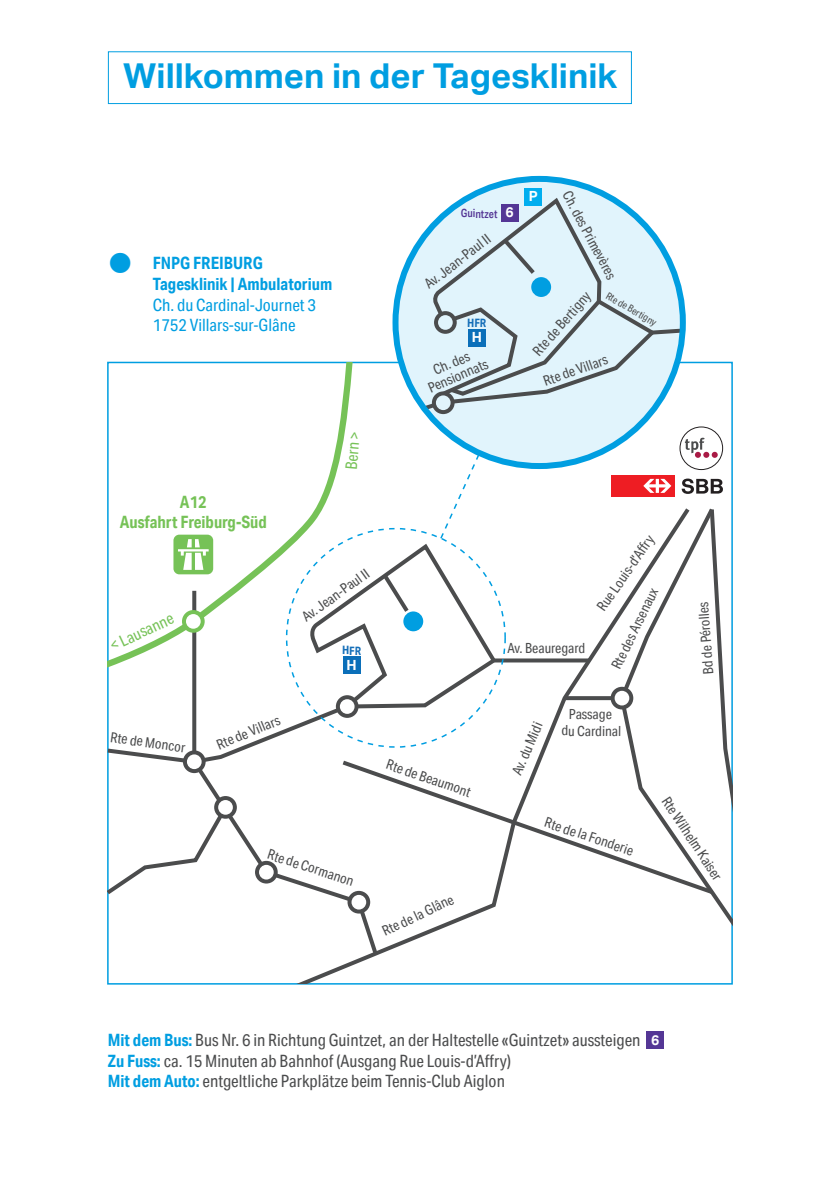
<style>
.page{position:relative;width:840px;height:1191px;background:#fff}
.page>*{position:absolute;margin:0;border:0;box-sizing:border-box;transform-origin:0 0}
.titre_2_barre_vide{font:700 34.2px "Aktiv Grotesk";color:#009ee1}
.t1{font:17px/20.8px "Aktiv Grotesk Cd";color:#4b4c4d}
.t2{font:17px/20.8px "Aktiv Grotesk Cd";color:#009ee1}
.t3{font:700 17px/20.4px "Aktiv Grotesk Cd";color:#76c257;text-align:center}
.t4{font:16px "Aktiv Grotesk Cd";color:#76c257}
.t5{font:14px/16.8px "Aktiv Grotesk Cd";letter-spacing:-.01em;color:#4b4c4d;text-align:center}
.t6{font:700 14px "Aktiv Grotesk";color:#fff}
.t7{font:700 11.6px "Aktiv Grotesk Cd";letter-spacing:-.01em;color:#146eb8}
.t8{font:500 11.4px "Aktiv Grotesk Cd";letter-spacing:-.005em;color:#543695}
.t9{font:10px "Aktiv Grotesk Cd";color:#4b4c4d}
.s1{font-weight:700}
.s2{font-family:"Aktiv Grotesk";font-weight:700;font-size:14px;color:#fff}
.s3{font-weight:700;color:#009ee1}
</style>
<div class="page">
<svg style="left:684px;top:438px;width:33px;height:20px"></svg>
<div style="left:679px;top:426px;width:43px;height:44px;border:1px solid #231f20;border-radius:50%"></div>
<svg style="left:193px;top:773px;width:91px;height:111px"></svg>
<svg style="left:107px;top:656px;width:177px;height:110px"></svg>
<svg style="left:681px;top:478px;width:41px;height:16px"></svg>
<div style="left:611px;top:475px;width:63px;height:21px;background:#ee1d23"></div>
<svg style="left:643px;top:479px;width:28px;height:14px"></svg>
<svg style="left:183px;top:750px;width:22px;height:23px"></svg>
<svg style="left:255px;top:861px;width:22px;height:22px"></svg>
<svg style="left:108px;top:362px;width:265px;height:350px"></svg>
<svg style="left:693px;top:515px;width:38px;height:409px"></svg>
<svg style="left:707px;top:508px;width:24px;height:315px"></svg>
<svg style="left:284px;top:504px;width:409px;height:479px"></svg>
<div style="left:395px;top:179px;width:287px;height:287px;background:#e1f4fc;border-radius:50%"></div>
<svg style="left:610px;top:687px;width:23px;height:22px"></svg>
<svg style="left:108px;top:796px;width:129px;height:102px"></svg>
<svg style="left:182px;top:610px;width:22px;height:22px"></svg>
<div style="left:646px;top:1031px;width:17px;height:18px;background:#543695"></div>
<div style="left:524px;top:188px;width:17px;height:18px;background:#00aeef"></div>
<svg style="left:418px;top:195px;width:268px;height:219px"></svg>
<svg style="left:307px;top:451px;width:192px;height:267px"></svg>
<div style="left:108px;top:51px;width:523px;height:53px;border:1px solid #009ee1"></div>
<p class="titre_2_barre_vide" style="left:123px;top:56px;width:495px">Willkommen in der Tagesklinik</p>
<p class="t2" style="left:153px;top:253px;width:181px"><span class="s1">FNPG FREIBURG<br>Tagesklinik | Ambulatorium<br></span>Ch. du Cardinal-Journet 3<br>1752 Villars-sur-Glâne</p>
<p class="t8" style="left:460px;top:207px;width:55px">Guintzet <span class="s2">6</span></p>
<p class="t5" style="left:421px;top:279px;width:81px;rotate:-38deg">Av. Jean-Paul II</p>
<p class="t7" style="left:467px;top:315px;width:21px">HFR</p>
<p class="t6" style="left:471px;top:329px;width:12px">H</p>
<p class="t5" style="left:420px;top:368px;width:65px;line-height:14px;rotate:-23deg">Ch. des<br>Pensionnats</p>
<p class="t6" style="left:528px;top:188px;width:10px">P</p>
<p class="t5" style="left:573px;top:188px;width:99px;rotate:62deg">Ch. des Primevères</p>
<p class="t5" style="left:529px;top:348px;width:81px;rotate:-49deg">Rte de Bertigny</p>
<p class="t9" style="left:609px;top:289px;width:58px;rotate:30deg">Rte de Bertigny</p>
<p class="t5" style="left:540px;top:374px;width:69px;rotate:-20deg">Rte de Villars</p>
<p class="t3" style="left:120px;top:491px;width:149px">A12<br>Ausfahrt Freiburg-Süd</p>
<p class="t4" style="left:107px;top:637px;width:70px;rotate:-25deg">&lt; Lausanne</p>
<p class="t5" style="left:112px;top:728px;width:77px;rotate:8deg">Rte de Moncor</p>
<p class="t5" style="left:214px;top:737px;width:69px;rotate:-22deg">Rte de Villars</p>
<p class="t4" style="left:341px;top:469px;width:40px;rotate:-85deg">Bern &gt;</p>
<p class="t5" style="left:298px;top:611px;width:81px;rotate:-36deg">Av. Jean-Paul II</p>
<p class="t7" style="left:342px;top:643px;width:21px">HFR</p>
<p class="t6" style="left:346px;top:657px;width:12px">H</p>
<p class="t5" style="left:389px;top:755px;width:90px;rotate:19deg">Rte de Beaumont</p>
<p class="t5" style="left:270px;top:845px;width:91px;rotate:18deg">Rte de Cormanon</p>
<p class="t5" style="left:379px;top:923px;width:79px;rotate:-25deg">Rte de la Glâne</p>
<p class="t5" style="left:507px;top:639px;width:79px">Av. Beauregard</p>
<p class="t5" style="left:593px;top:604px;width:90px;rotate:-55deg">Rue Louis-d’Aff ry</p>
<p class="t5" style="left:607px;top:664px;width:90px;rotate:-64deg">Rte des Arsenaux</p>
<p class="t5" style="left:508px;top:771px;width:58px;rotate:-67deg">Av. du Midi</p>
<p class="t5" style="left:561px;top:705px;width:61px">Passage du Cardinal</p>
<p class="t5" style="left:699px;top:675px;width:74px;rotate:-94deg">Bd de Pérolles</p>
<p class="t5" style="left:547px;top:813px;width:94px;rotate:19deg">Rte de la Fonderie</p>
<p class="t5" style="left:672px;top:793px;width:98px;rotate:57deg">Rte Wilhelm Kaiser</p>
<p class="t1" style="left:108px;top:1029px;width:534px"><span class="s3">Mit dem Bus:</span> Bus Nr. 6 in Richtung Guintzet, an der Haltestelle «Guintzet» aussteigen<br><span class="s3">Zu Fuss:</span> ca. 15 Minuten ab Bahnhof (Ausgang Rue Louis-d’Affry)<br><span class="s3">Mit dem Auto:</span> entgeltliche Parkplätze beim Tennis-Club Aiglon</p>
<p class="t6" style="left:650px;top:1031px;width:10px">6</p>
</div>
